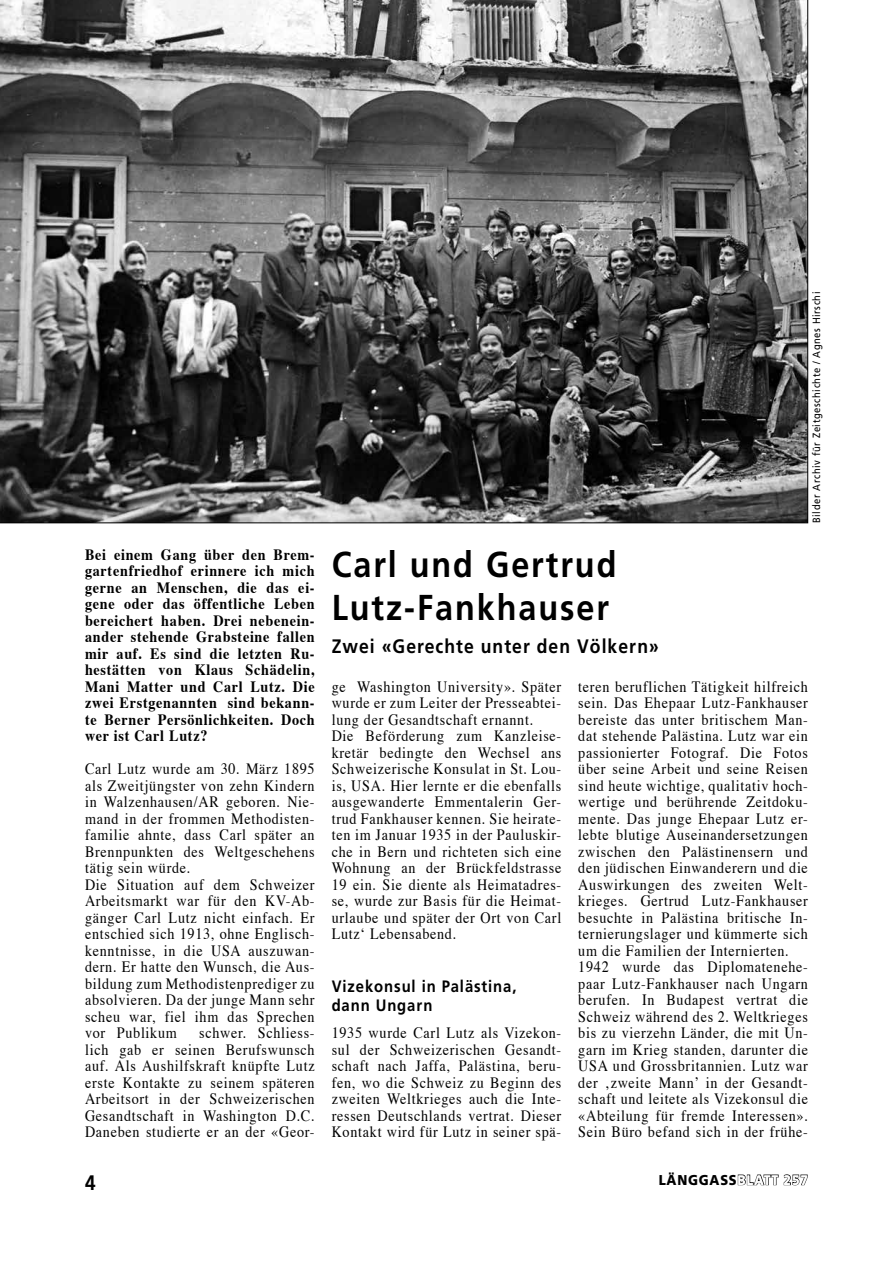
<style>
.page{position:relative;width:893px;height:1263px;background:#fff}
.page>*{position:absolute;margin:0;border:0;box-sizing:border-box;transform-origin:0 0}
.t1{font:700 36px/43.2px "Frutiger";letter-spacing:.06em;color:#000;scale:.9 1}
.t2{font:700 21px "Frutiger";color:#000;scale:.9 1}
.t3{font:700 19.5px "Frutiger";letter-spacing:.06em;color:#000;scale:.9 1}
.t4{font:700 16.5px/19.5px "Frutiger";letter-spacing:.06em;color:#000;scale:.9 1}
.t5{font:15.75px/16.5px "Times";letter-spacing:.05em;color:#000;scale:.9 1}
.t6{font:700 15.75px/16.5px "Times";letter-spacing:.05em;color:#000;text-align:justify;scale:.9 1}
.t7{font:900 14.25px "Frutiger";letter-spacing:.06em;color:#000;scale:.9 1}
.t8{font:10.5px "Frutiger";letter-spacing:.06em;color:#000;scale:.9 1}
.s1{font-size:13.8px;color:#fdfdfd}
</style>
<div class="page">
<svg style="left:738px;top:1174px;width:70px;height:11px"></svg>
<svg style="left:0;top:0;width:808px;height:523px;background:#606060"></svg>
<p class="t6" style="left:85px;top:547px;width:257px">Bei einem Gang über den Brem&shy;gartenfriedhof erinnere ich mich gerne an Menschen, die das ei&shy;gene oder das öffentliche Leben bereichert haben. Drei nebenein&shy;ander stehende Grabsteine fallen mir auf. Es sind die letzten Ru&shy;hestätten von Klaus Schädelin, Mani Matter und Carl Lutz. Die zwei Erstgenannten sind bekann&shy;te Berner Persönlichkeiten. Doch wer ist Carl Lutz?</p>
<p class="t5" style="left:85px;top:762px;width:257px">Carl Lutz wurde am 30. März 1895 als Zweitjüngster von zehn Kindern in Walzenhausen/AR geboren. Nie&shy;mand in der frommen Methodisten&shy;familie ahnte, dass Carl später an<br>Brennpunkten des Weltgeschehens tätig sein würde.<br>Die Situation auf dem Schweizer<br>Arbeitsmarkt war für den KV-Ab&shy;gänger Carl Lutz nicht einfach. Er entschied sich 1913, ohne Englisch&shy;kenntnisse, in die USA auszuwan&shy;dern. Er hatte den Wunsch, die Aus&shy;bildung zum Methodistenprediger zu absolvieren. Da der junge Mann sehr scheu war, fiel ihm das Sprechen vor Publikum</p>
<p class="t5" style="left:85px;top:1026px;width:257px;text-align:justify;text-indent:114px">schwer. Schliess&shy;lich gab er seinen Berufswunsch auf. Als Aushilfskraft knüpfte Lutz erste Kontakte zu seinem späteren Arbeitsort in der Schweizerischen Gesandtschaft in Washington D.C.<br>Daneben studierte er an der «Geor-</p>
<h1 class="t1" style="left:332px;top:543px;width:318px">Carl und Gertrud<br>Lutz-Fankhauser</h1>
<p class="t3" style="left:332px;top:635px;width:365px">Zwei «Gerechte unter den Völkern»</p>
<p class="t8" style="left:810px;top:523px;width:259px;rotate:-90deg">Bilder Archiv für Zeitgeschichte / Agnes Hirschi</p>
<p class="t5" style="left:332px;top:679px;width:257px">ge Washington University». Später wurde er zum Leiter der Presseabtei&shy;lung der Gesandtschaft ernannt.<br>Die Beförderung zum Kanzleise&shy;kretär bedingte den Wechsel ans Schweizerische Konsulat in St. Lou&shy;is, USA. Hier lernte er die ebenfalls ausgewanderte Emmentalerin Ger&shy;trud Fankhauser kennen. Sie heirate&shy;ten im Januar 1935 in der Pauluskir&shy;che in Bern und richteten sich eine Wohnung an der Brückfeldstrasse 19 ein. Sie diente als Heimatadres&shy;se, wurde zur Basis für die Heimat&shy;urlaube und später der Ort von Carl Lutz‘ Lebensabend.</p>
<p class="t4" style="left:332px;top:976px;width:207px">Vizekonsul in Palästina, dann Ungarn</p>
<p class="t5" style="left:332px;top:1026px;width:257px;text-align:justify">1935 wurde Carl Lutz als Vizekon&shy;sul der Schweizerischen Gesandt&shy;schaft nach Jaffa, Palästina, beru&shy;fen, wo die Schweiz zu Beginn des zweiten Weltkrieges auch die Inte&shy;ressen Deutschlands vertrat. Dieser Kontakt wird für Lutz in seiner spä-</p>
<p class="t5" style="left:578px;top:679px;width:257px">teren beruflichen Tätigkeit hilfreich sein. Das Ehepaar Lutz-Fankhauser bereiste das unter britischem Man&shy;dat stehende Palästina. Lutz war ein passionierter Fotograf. Die Fotos über seine Arbeit und seine Reisen sind heute wichtige, qualitativ hoch&shy;wertige und berührende Zeitdoku&shy;mente. Das junge Ehepaar Lutz er&shy;lebte blutige Auseinandersetzungen zwischen den Palästinensern und den jüdischen Einwanderern und die Auswirkungen des zweiten Welt&shy;krieges. Gertrud Lutz-Fankhauser besuchte in Palästina britische In&shy;ternierungslager und kümmerte sich um die Familien der Internierten.<br>1942 wurde das Diplomatenehe&shy;paar Lutz-Fankhauser nach Ungarn berufen. In Budapest vertrat die Schweiz während des 2. Weltkrieges bis zu vierzehn Länder, die mit Un&shy;garn im Krieg standen, darunter die USA und Grossbritannien. Lutz war der ‚zweite Mann’ in der Gesandt&shy;schaft und leitete als Vizekonsul die «Abteilung für fremde Interessen».<br>Sein Büro befand sich in der frühe-</p>
<h2 class="t2" style="left:85px;top:1170px;width:13px">4</h2>
<p class="t7" style="left:659px;top:1171px;width:167px">LÄNGGASS<span class="s1">BLATT 257</span></p>
</div>
